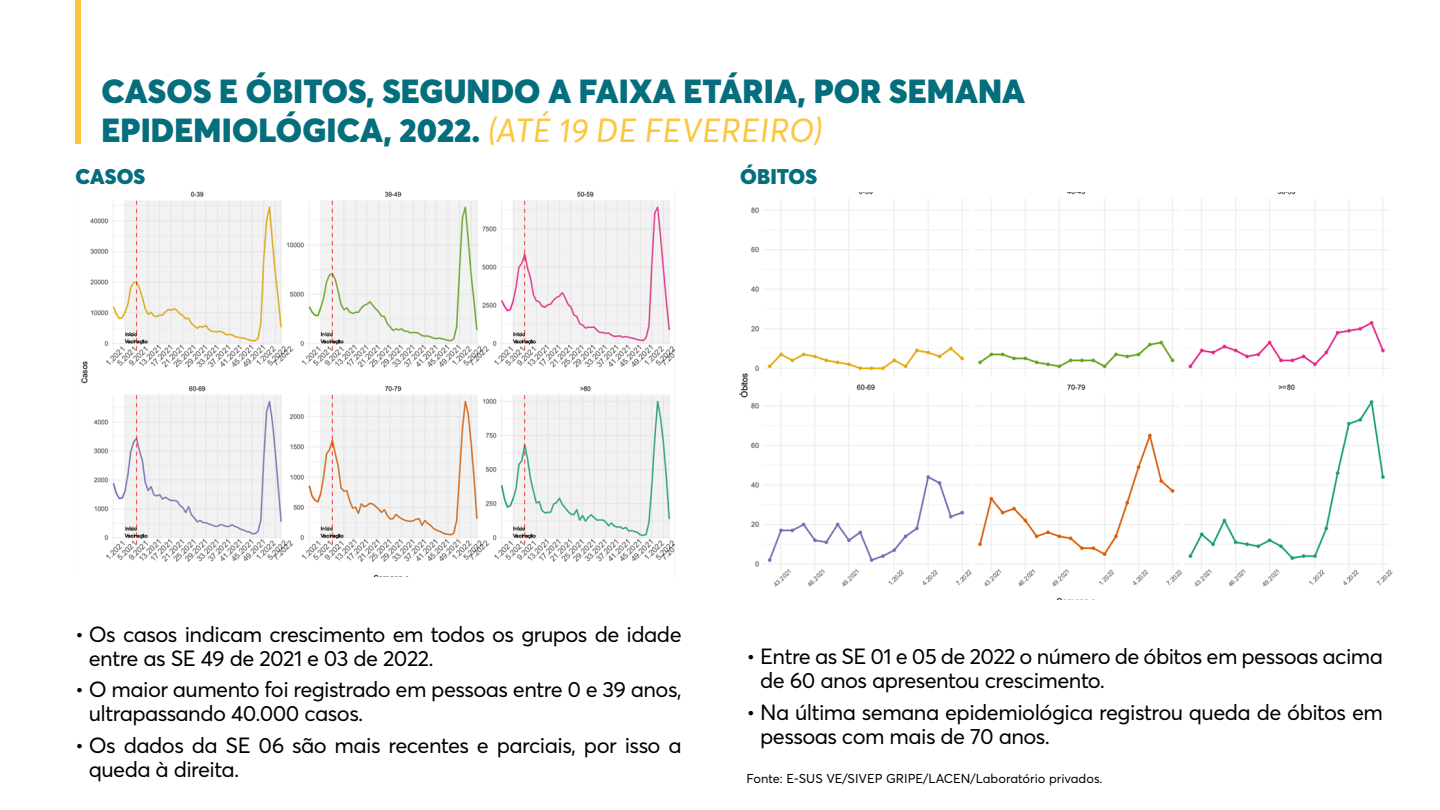
<style>
.page{position:relative;width:1440px;height:810px;background:#fff}
.page>*{position:absolute;margin:0;border:0;box-sizing:border-box;transform-origin:0 0}
.t1{font:900 33px/39px "Averta";letter-spacing:.005em;color:#056e7d}
.t2{font:21.75px/24px "Averta";letter-spacing:-.025em;color:#000}
.t3{font:900 21px "Averta";letter-spacing:.005em;color:#056e7d}
.t4{font:12.75px "Averta";color:#000}
.s1{font-weight:400;font-style:italic;color:#fcc63f}
</style>
<div class="page">
<div style="left:75px;top:0;width:6px;height:144px;background:#fcc63f"></div>
<img style="left:81px;top:190px;width:594px;height:386px">
<img style="left:739px;top:192px;width:654px;height:407px">
<h1 class="t1" style="left:101px;top:71px;width:925px">CASOS E ÓBITOS, SEGUNDO A FAIXA ETÁRIA, POR SEMANA<br>EPIDEMIOLÓGICA, 2022. <span class="s1">(ATÉ 19 DE FEVEREIRO)</span></h1>
<p class="t3" style="left:75px;top:163px;width:72px">CASOS</p>
<p class="t3" style="left:740px;top:163px;width:78px">ÓBITOS</p>
<p class="t2" style="left:89px;top:622px;width:594px;text-indent:-14px">• Os casos indicam crescimento em todos os grupos de idade entre as SE 49 de 2021 e 03 de 2022.</p>
<p class="t2" style="left:89px;top:677px;width:594px;text-indent:-14px">• O maior aumento foi registrado em pessoas entre 0 e 39 anos, ultrapassando 40.000 casos.</p>
<p class="t2" style="left:89px;top:733px;width:594px;text-indent:-14px">• Os dados da SE 06 são mais recentes e parciais, por isso a queda à direita.</p>
<p class="t2" style="left:760px;top:644px;width:624px;text-indent:-14px">• Entre as SE 01 e 05 de 2022 o número de óbitos em pessoas acima de 60 anos apresentou crescimento.</p>
<p class="t2" style="left:760px;top:700px;width:624px;text-indent:-14px">• Na última semana epidemiológica registrou queda de óbitos em pessoas com mais de 70 anos.</p>
<p class="t4" style="left:747px;top:770px;width:357px">Fonte: E-SUS VE/SIVEP GRIPE/LACEN/Laboratório privados.</p>
</div>
